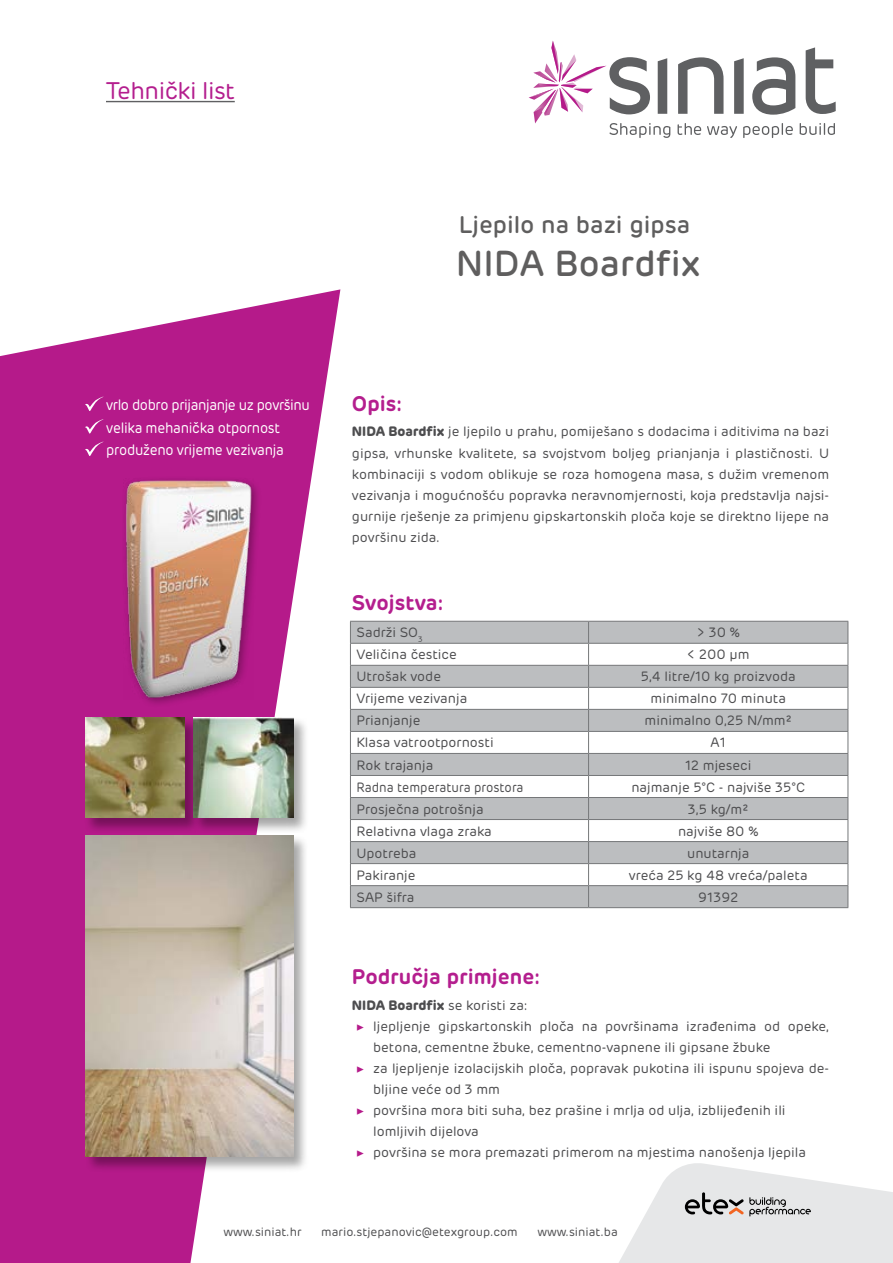
<style>
.page{position:relative;width:893px;height:1263px;background:#fff}
.page>*{position:absolute;margin:0;border:0;box-sizing:border-box;transform-origin:0 0}
.t1{font:500 36px "Rubrik";color:#5f5e5e}
.t2{font:500 24px "Rubrik";color:#5f5e5e}
.t3{font:24px "Rubrik";letter-spacing:-.02em;color:#b41e8e}
.t4{font:600 21px "Rubrik";color:#b41e8e}
.t5{font:15px/22.5px "Rubrik";letter-spacing:-.02em;color:#fff;scale:.92 1}
.t6{font:13.5px/21px "Rubrik";color:#4d4d4f;text-align:justify}
.t7{font:700 13.5px "Rubrik";color:#4d4d4f}
.t8{font:13.5px "Rubrik";color:#4d4d4f;scale:.92 1}
.t9{font:12px "Rubrik";color:#4d4d4f}
.s1{font-weight:700}
.s2{font-weight:400}
.s3{font-family:"Minion Pro";color:#b51a8a}
</style>
<div class="page">
<svg style="left:0;top:289px;width:340px;height:974px;fill:#b51a8a"></svg>
<svg style="left:752px;top:57px;width:43px;height:58px"></svg>
<svg style="left:678px;top:57px;width:45px;height:57px"></svg>
<svg style="left:734px;top:58px;width:10px;height:56px"></svg>
<svg style="left:806px;top:47px;width:30px;height:67px"></svg>
<svg style="left:678px;top:123px;width:23px;height:12px"></svg>
<svg style="left:707px;top:126px;width:30px;height:12px"></svg>
<svg style="left:743px;top:123px;width:50px;height:15px"></svg>
<svg style="left:800px;top:123px;width:35px;height:12px"></svg>
<svg style="left:529px;top:41px;width:141px;height:97px"></svg>
<svg style="left:619px;top:1163px;width:274px;height:100px"></svg>
<svg style="left:85px;top:395px;width:23px;height:16px"></svg>
<svg style="left:85px;top:417px;width:23px;height:17px"></svg>
<svg style="left:85px;top:440px;width:23px;height:16px"></svg>
<div style="left:122px;top:476px;width:140px;height:233px;background:#000;opacity:.35"></div>
<img style="left:124px;top:478px;width:130px;height:221px">
<div style="left:84px;top:717px;width:117px;height:116px;background:#000;opacity:.35"></div>
<img style="left:85px;top:718px;width:100px;height:100px">
<div style="left:193px;top:717px;width:117px;height:116px;background:#000;opacity:.35"></div>
<img style="left:193px;top:718px;width:100px;height:100px">
<div style="left:85px;top:835px;width:224px;height:338px;background:#000;opacity:.35"></div>
<img style="left:86px;top:836px;width:207px;height:321px">
<svg style="left:351px;top:622px;width:497px;height:285px;fill:#bcbec0"></svg>
<hr style="left:350px;top:621px;width:239px;height:1px;background:#757779">
<hr style="left:589px;top:621px;width:259px;height:1px;background:#757779">
<hr style="left:350px;top:643px;width:239px;height:1px;background:#757779">
<hr style="left:350px;top:665px;width:239px;height:1px;background:#757779">
<hr style="left:589px;top:643px;width:259px;height:1px;background:#757779">
<hr style="left:589px;top:665px;width:259px;height:1px;background:#757779">
<hr style="left:350px;top:687px;width:239px;height:1px;background:#757779">
<hr style="left:350px;top:709px;width:239px;height:1px;background:#757779">
<hr style="left:589px;top:687px;width:259px;height:1px;background:#757779">
<hr style="left:589px;top:709px;width:259px;height:1px;background:#757779">
<hr style="left:350px;top:731px;width:239px;height:1px;background:#757779">
<hr style="left:350px;top:753px;width:239px;height:1px;background:#757779">
<hr style="left:589px;top:731px;width:259px;height:1px;background:#757779">
<hr style="left:589px;top:753px;width:259px;height:1px;background:#757779">
<hr style="left:350px;top:775px;width:239px;height:1px;background:#757779">
<hr style="left:350px;top:797px;width:239px;height:1px;background:#757779">
<hr style="left:589px;top:775px;width:259px;height:1px;background:#757779">
<hr style="left:589px;top:797px;width:259px;height:1px;background:#757779">
<hr style="left:350px;top:819px;width:239px;height:1px;background:#757779">
<hr style="left:350px;top:841px;width:239px;height:1px;background:#757779">
<hr style="left:589px;top:819px;width:259px;height:1px;background:#757779">
<hr style="left:589px;top:841px;width:259px;height:1px;background:#757779">
<hr style="left:350px;top:863px;width:239px;height:1px;background:#757779">
<hr style="left:589px;top:863px;width:259px;height:1px;background:#757779">
<hr style="left:350px;top:885px;width:239px;height:1px;background:#757779">
<svg style="left:350px;top:622px;width:1px;height:285px"></svg>
<hr style="left:350px;top:907px;width:239px;height:1px;background:#757779">
<hr style="left:589px;top:885px;width:259px;height:1px;background:#757779">
<svg style="left:588px;top:622px;width:1px;height:285px"></svg>
<svg style="left:848px;top:622px;width:1px;height:285px"></svg>
<hr style="left:589px;top:907px;width:259px;height:1px;background:#757779">
<hr style="left:106px;top:101px;width:129px;height:1px;background:#5f6062">
<h2 class="t3" style="left:106px;top:75px;width:131px">Tehnički list</h2>
<h2 class="t2" style="left:459px;top:210px;width:233px">Ljepilo na bazi gipsa</h2>
<h1 class="t1" style="left:456px;top:241px;width:246px">NIDA Boardfix</h1>
<p class="t5" style="left:106px;top:393px;width:223px">vrlo dobro prijanjanje uz površinu velika mehanička otpornost produženo vrijeme vezivanja</p>
<h3 class="t4" style="left:352px;top:390px;width:52px">Opis:</h3>
<p class="t6" style="left:352px;top:421px;width:479px"><span class="s1">NIDA Boardfix</span> je ljepilo u prahu, pomiješano s dodacima i aditivima na bazi gipsa, vrhunske kvalitete, sa svojstvom boljeg prianjanja i plastičnosti. U kombinaciji s vodom oblikuje se roza homogena masa, s dužim vremenom vezivanja i mogućnošću popravka neravnomjernosti, koja predstavlja najsi&shy;gurnije rješenje za primjenu gipskartonskih ploča koje se direktno lijepe na površinu zida.</p>
<h3 class="t4" style="left:352px;top:589px;width:93px">Svojstva:</h3>
<p class="t6" style="left:356px;top:622px;width:68px">Sadrži SO<sub>3</sub></p>
<p class="t6" style="left:697px;top:622px;width:45px">&gt; 30 %</p>
<p class="t6" style="left:356px;top:644px;width:102px">Veličina čestice</p>
<p class="t6" style="left:687px;top:644px;width:64px">&lt; 200 µm</p>
<p class="t6" style="left:356px;top:666px;width:86px">Utrošak vode</p>
<p class="t6" style="left:641px;top:666px;width:156px">5,4 litre/10 kg proizvoda</p>
<p class="t6" style="left:356px;top:688px;width:112px">Vrijeme vezivanja</p>
<p class="t6" style="left:650px;top:688px;width:137px">minimalno 70 minuta</p>
<p class="t6" style="left:356px;top:710px;width:66px">Prianjanje</p>
<p class="t6" style="left:645px;top:710px;width:149px">minimalno 0,25 N/mm²</p>
<p class="t6" style="left:356px;top:732px;width:139px">Klasa vatrootpornosti</p>
<p class="t6" style="left:711px;top:732px;width:17px">A1</p>
<p class="t6" style="left:356px;top:754px;width:78px">Rok trajanja</p>
<p class="t6" style="left:685px;top:754px;width:68px">12 mjeseci</p>
<p class="t8" style="left:356px;top:778px;width:183px">Radna temperatura prostora</p>
<p class="t6" style="left:631px;top:776px;width:175px">najmanje 5°C - najviše 35°C</p>
<p class="t6" style="left:356px;top:798px;width:129px">Prosječna potrošnja</p>
<p class="t6" style="left:688px;top:798px;width:62px">3,5 kg/m²</p>
<p class="t6" style="left:356px;top:820px;width:137px">Relativna vlaga zraka</p>
<p class="t6" style="left:678px;top:820px;width:82px">najviše 80 %</p>
<p class="t6" style="left:356px;top:842px;width:62px">Upotreba</p>
<p class="t6" style="left:687px;top:842px;width:64px">unutarnja</p>
<p class="t6" style="left:356px;top:864px;width:61px">Pakiranje</p>
<p class="t6" style="left:629px;top:864px;width:180px">vreća 25 kg 48 vreća/paleta</p>
<p class="t6" style="left:356px;top:886px;width:60px">SAP šifra</p>
<p class="t6" style="left:698px;top:886px;width:42px">91392</p>
<h3 class="t4" style="left:352px;top:964px;width:189px">Područja primjene:</h3>
<p class="t7" style="left:352px;top:996px;width:177px">NIDA Boardfix <span class="s2">se koristi za:</span></p>
<p class="t6" style="left:356px;top:1015px;width:474px"><span class="s3">▶</span> ljepljenje gipskartonskih ploča na površinama izrađenima od opeke,</p>
<p class="t6" style="left:373px;top:1036px;width:399px">betona, cementne žbuke, cementno-vapnene ili gipsane žbuke</p>
<p class="t6" style="left:356px;top:1057px;width:474px"><span class="s3">▶</span> za ljepljenje izolacijskih ploča, popravak pukotina ili ispunu spojeva de-</p>
<p class="t6" style="left:373px;top:1078px;width:128px">bljine veće od 3 mm</p>
<p class="t6" style="left:356px;top:1099px;width:431px"><span class="s3">▶</span> površina mora biti suha, bez prašine i mrlja od ulja, izblijeđenih ili</p>
<p class="t6" style="left:373px;top:1120px;width:107px">lomljivih dijelova</p>
<p class="t6" style="left:356px;top:1141px;width:451px"><span class="s3">▶</span> površina se mora premazati primerom na mjestima nanošenja ljepila</p>
<p class="t9" style="left:223px;top:1224px;width:80px">www.siniat.hr</p>
<p class="t9" style="left:321px;top:1224px;width:198px">mario.stjepanovic@etexgroup.com</p>
<p class="t9" style="left:537px;top:1224px;width:82px">www.siniat.ba</p>
</div>
